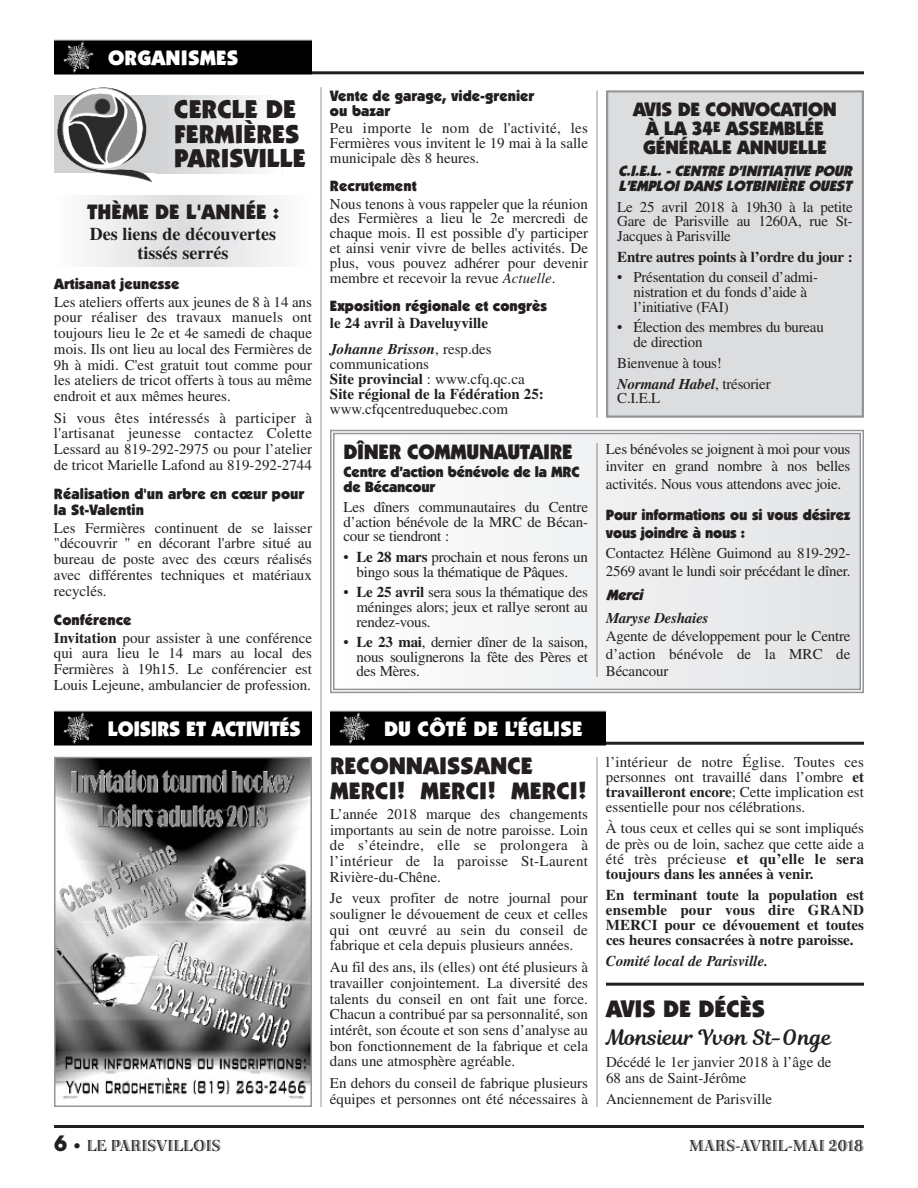
<style>
.page{position:relative;width:918px;height:1188px;background:#fff}
.page>*{position:absolute;margin:0;border:0;box-sizing:border-box;transform-origin:0 0}
.t1{font:900 25.95px/24.8px "Itc Kabel";color:#231f20}
.t2{font:900 24px/24.8px "Itc Kabel";color:#231f20}
.t3{font:900 21px "Itc Kabel";letter-spacing:-.015em;color:#231f20}
.t4{font:900 21px "Itc Kabel";letter-spacing:.005em;color:#fff}
.t5{font:21px "Magnolia Script";color:#231f20}
.t6{font:900 21px "Itc Kabel";letter-spacing:-.015em;color:#fff}
.t7{font:900 19.5px/19.2px "Itc Kabel";letter-spacing:-.015em;color:#231f20;text-align:center}
.t8{font:700 18px/18.8px "Times";color:#231f20;text-align:center}
.t9{font:16.5px "Bertie Plain";color:#231f20}
.t10{font:15px/15.8px "Times";color:#231f20;text-align:justify}
.t11{font:700 15px/15px "Times";color:#231f20}
.t12{font:900 15px/14.9px "Itc Kabel";color:#231f20}
.t13{font:italic 900 15px/14.7px "Itc Kabel";letter-spacing:-.015em;color:#231f20}
.t14{font:italic 700 15px "Times";color:#231f20}
.s1{font-weight:700}
.s2{font-style:italic}
.s3{font-weight:400}
.s4{font-weight:700;font-style:italic}
.s5{font-family:"Avant Garde";font-weight:700;font-size:21px}
.s6{font-family:"Frutiger";font-weight:900;font-style:italic;font-size:15px}
</style>
<div class="page">
<hr style="left:54px;top:1125px;width:810px;height:3px;background:#231f20">
<hr style="left:321px;top:87px;width:1px;height:1020px;background:#939598">
<hr style="left:597px;top:90px;width:1px;height:328px;background:#939598">
<hr style="left:54px;top:71px;width:810px;height:3px;background:#231f20">
<img style="left:54px;top:39px;width:258px;height:36px">
<div style="left:54px;top:96px;width:103px;height:77px;background:#d1d2d4"></div>
<img style="left:57px;top:87px;width:95px;height:95px">
<hr style="left:606px;top:983px;width:258px;height:3px;background:#231f20">
<hr style="left:330px;top:742px;width:534px;height:3px;background:#231f20">
<img style="left:330px;top:710px;width:276px;height:36px">
<img style="left:54px;top:710px;width:258px;height:36px">
<img style="left:57px;top:760px;width:252px;height:339px">
<div style="left:54px;top:757px;width:258px;height:350px;border:2px solid #939598"></div>
<div style="left:608px;top:93px;width:254px;height:322px;background:#dcdddf"></div>
<div style="left:606px;top:90px;width:258px;height:328px;border:2px solid #939598"></div>
<img style="left:597px;top:443px;width:1px;height:234px">
<div style="left:330px;top:430px;width:534px;height:263px;border:2px solid #939598"></div>
<div style="left:333px;top:433px;width:528px;height:257px;border:2px solid #939598"></div>
<hr style="left:597px;top:757px;width:1px;height:350px;background:#939598">
<h3 class="t4" style="left:108px;top:50px;width:132px">ORGANISMES</h3>
<h1 class="t1" style="left:174px;top:99px;width:133px">CERCLE DE<br>FERMIÈRES<br>PARISVILLE</h1>
<h3 class="t3" style="left:87px;top:204px;width:193px">THÈME DE L'ANNÉE :</h3>
<p class="t8" style="left:90px;top:226px;width:188px">Des liens de découvertes tissés serrés</p>
<p class="t12" style="left:54px;top:277px;width:127px">Artisanat jeunesse</p>
<p class="t10" style="left:54px;top:295px;width:260px">Les ateliers offerts aux jeunes de 8 à 14 ans pour réaliser des travaux manuels ont toujours lieu le 2e et 4e samedi de chaque mois. Ils ont lieu au local des Fermières de 9h à midi. C'est gratuit tout comme pour les ateliers de tricot offerts à tous au même endroit et aux mêmes heures.</p>
<p class="t10" style="left:54px;top:411px;width:260px">Si vous êtes intéressés à participer à l'artisanat jeunesse contactez Colette Lessard au 819-292-2975 ou pour l’atelier de tricot Marielle Lafond au 819-292-2744</p>
<p class="t12" style="left:54px;top:487px;width:252px;line-height:15.8px">Réalisation d'un arbre en cœur pour la St-Valentin</p>
<p class="t10" style="left:54px;top:521px;width:260px">Les Fermières continuent de se laisser "découvrir " en décorant l'arbre situé au bureau de poste avec des cœurs réalisés avec différentes techniques et matériaux recyclés.</p>
<p class="t12" style="left:54px;top:613px;width:79px">Conférence</p>
<p class="t10" style="left:54px;top:631px;width:260px"><span class="s1">Invitation</span> pour assister à une conférence qui aura lieu le 14 mars au local des Fermières à 19h15. Le conférencier est Louis Lejeune, ambulancier de profession.</p>
<p class="t12" style="left:330px;top:90px;width:206px">Vente de garage, vide-grenier ou bazar</p>
<p class="t10" style="left:330px;top:122px;width:260px;line-height:14.9px">Peu importe le nom de l'activité, les Fermières vous invitent le 19 mai à la salle municipale dès 8 heures.</p>
<p class="t12" style="left:330px;top:180px;width:88px">Recrutement</p>
<p class="t10" style="left:330px;top:198px;width:260px;line-height:14.9px">Nous tenons à vous rappeler que la réunion des Fermières a lieu le 2e mercredi de chaque mois. Il est possible d'y participer et ainsi venir vivre de belles activités. De plus, vous pouvez adhérer pour devenir membre et recevoir la revue <span class="s2">Actuelle</span>.</p>
<p class="t12" style="left:330px;top:300px;width:219px">Exposition régionale et congrès</p>
<p class="t11" style="left:330px;top:312px;width:163px;line-height:25.7px">le 24 avril à Daveluyville<br><span class="s2">Johanne Brisson</span><span class="s3">, resp.des</span></p>
<p class="t11" style="left:330px;top:358px;width:215px"><span class="s3">communications<br></span>Site provincial <span class="s3">: www.cfq.qc.ca<br></span>Site régional de la Fédération 25:</p>
<p class="t10" style="left:330px;top:403px;width:180px">www.cfqcentreduquebec.com</p>
<h3 class="t3" style="left:344px;top:444px;width:231px">DÎNER COMMUNAUTAIRE</h3>
<p class="t12" style="left:344px;top:466px;width:238px">Centre d’action bénévole de la MRC de Bécancour</p>
<p class="t10" style="left:343px;top:501px;width:246px;line-height:14.7px">Les dîners communautaires du Centre d’action bénévole de la MRC de Bécan&shy;cour se tiendront :</p>
<p class="t10" style="left:343px;top:551px;width:246px;line-height:14.7px;text-align:center">• <span class="s1">Le 28 mars</span> prochain et nous ferons un bingo sous la thématique de Pâques.</p>
<p class="t10" style="left:356px;top:586px;width:233px;line-height:14.7px;text-indent:-13px">• <span class="s1">Le 25 avril</span> sera sous la thématique des méninges alors; jeux et rallye seront au rendez-vous.</p>
<p class="t10" style="left:356px;top:636px;width:233px;line-height:14.7px;text-indent:-13px">• <span class="s1">Le 23 mai</span>, dernier dîner de la saison, nous soulignerons la fête des Pères et des Mères.</p>
<h3 class="t6" style="left:108px;top:721px;width:194px">LOISIRS ET ACTIVITÉS</h3>
<h3 class="t4" style="left:384px;top:721px;width:200px">DU CÔTÉ DE L’ÉGLISE</h3>
<h2 class="t2" style="left:330px;top:756px;width:259px">RECONNAISSANCE<br>MERCI! MERCI! MERCI!</h2>
<p class="t10" style="left:330px;top:807px;width:260px">L’année 2018 marque des changements importants au sein de notre paroisse. Loin de s’éteindre, elle se prolongera à l’intérieur de la paroisse St-Laurent Rivière-du-Chêne.</p>
<p class="t10" style="left:330px;top:892px;width:260px">Je veux profiter de notre journal pour souligner le dévouement de ceux et celles qui ont œuvré au sein du conseil de fabrique et cela depuis plusieurs années.</p>
<p class="t10" style="left:330px;top:961px;width:260px">Au fil des ans, ils (elles) ont été plusieurs à travailler conjointement. La diversité des talents du conseil en ont fait une force.<br>Chacun a contribué par sa personnalité, son intérêt, son écoute et son sens d’analyse au bon fonctionnement de la fabrique et cela dans une atmosphère agréable.</p>
<p class="t10" style="left:330px;top:1077px;width:260px">En dehors du conseil de fabrique plusieurs équipes et personnes ont été nécessaires à</p>
<h3 class="t7" style="left:633px;top:101px;width:205px">AVIS DE CONVOCATION<br>À LA 34<sup>E</sup> ASSEMBLÉE<br>GÉNÉRALE ANNUELLE</h3>
<p class="t13" style="left:618px;top:165px;width:238px">C.I.E.L. - CENTRE D’INITIATIVE POUR<br>L ’EMPLOI DANS LOTBINIÈRE OUEST</p>
<p class="t10" style="left:617px;top:201px;width:237px;line-height:14.7px">Le 25 avril 2018 à 19h30 à la petite Gare de Parisville au 1260A, rue St-Jacques à Parisville</p>
<p class="t11" style="left:617px;top:251px;width:237px">Entre autres points à l’ordre du jour :</p>
<p class="t10" style="left:633px;top:271px;width:186px;line-height:14.7px;text-align:left;text-indent:-16px">• Présentation du conseil d’admi&shy;nistration et du fonds d’aide à l’initiative (FAI)</p>
<p class="t10" style="left:633px;top:322px;width:192px;line-height:14.7px;text-indent:-16px">• Élection des membres du bureau de direction</p>
<p class="t10" style="left:617px;top:354px;width:155px;line-height:20.7px">Bienvenue à tous!<br><span class="s4">Normand Habel</span>, trésorier</p>
<p class="t10" style="left:617px;top:392px;width:45px">C.I.E.L</p>
<p class="t10" style="left:606px;top:441px;width:246px;line-height:17.7px">Les bénévoles se joignent à moi pour vous inviter en grand nombre à nos belles activités. Nous vous attendons avec joie.</p>
<p class="t12" style="left:606px;top:508px;width:246px;line-height:17.7px">Pour informations ou si vous désirez vous joindre à nous :</p>
<p class="t10" style="left:606px;top:545px;width:246px;line-height:17.7px">Contactez Hélène Guimond au 819-292-<br>2569 avant le lundi soir précédant le dîner.</p>
<p class="t13" style="left:606px;top:588px;width:38px">Merci</p>
<p class="t14" style="left:606px;top:613px;width:104px">Maryse Deshaies</p>
<p class="t10" style="left:606px;top:629px;width:246px;line-height:17.7px">Agente de développement pour le Centre d’action bénévole de la MRC de Bécancour</p>
<p class="t10" style="left:606px;top:756px;width:260px;line-height:15px">l’intérieur de notre Église. Toutes ces personnes ont travaillé dans l’ombre <span class="s1">et travailleront encore</span>; Cette implication est essentielle pour nos célébrations.</p>
<p class="t10" style="left:606px;top:822px;width:260px;line-height:15px">À tous ceux et celles qui se sont impliqués de près ou de loin, sachez que cette aide a été très précieuse <span class="s1">et qu’elle le sera toujours dans les années à venir.</span></p>
<p class="t11" style="left:606px;top:889px;width:260px;text-align:justify">En terminant toute la population est ensemble pour vous dire GRAND MERCI pour ce dévouement et toutes ces heures consacrées à notre paroisse.</p>
<p class="t14" style="left:606px;top:955px;width:164px">Comité local de Parisville.</p>
<h2 class="t2" style="left:606px;top:998px;width:161px">AVIS DE DÉCÈS</h2>
<h3 class="t5" style="left:606px;top:1029px;width:227px">Monsieur Yvon St-Onge</h3>
<p class="t10" style="left:606px;top:1056px;width:227px;line-height:15.3px">Décédé le 1er janvier 2018 à l’âge de<br>68 ans de Saint-Jérôme</p>
<p class="t10" style="left:606px;top:1092px;width:168px">Anciennement de Parisville</p>
<p class="t9" style="left:54px;top:1140px;width:168px"><span class="s5">6</span> <span class="s6">•</span> LE PARISVILLOIS</p>
<p class="t9" style="left:689px;top:1140px;width:176px">MARS-AVRIL-MAI 2018</p>
</div>
